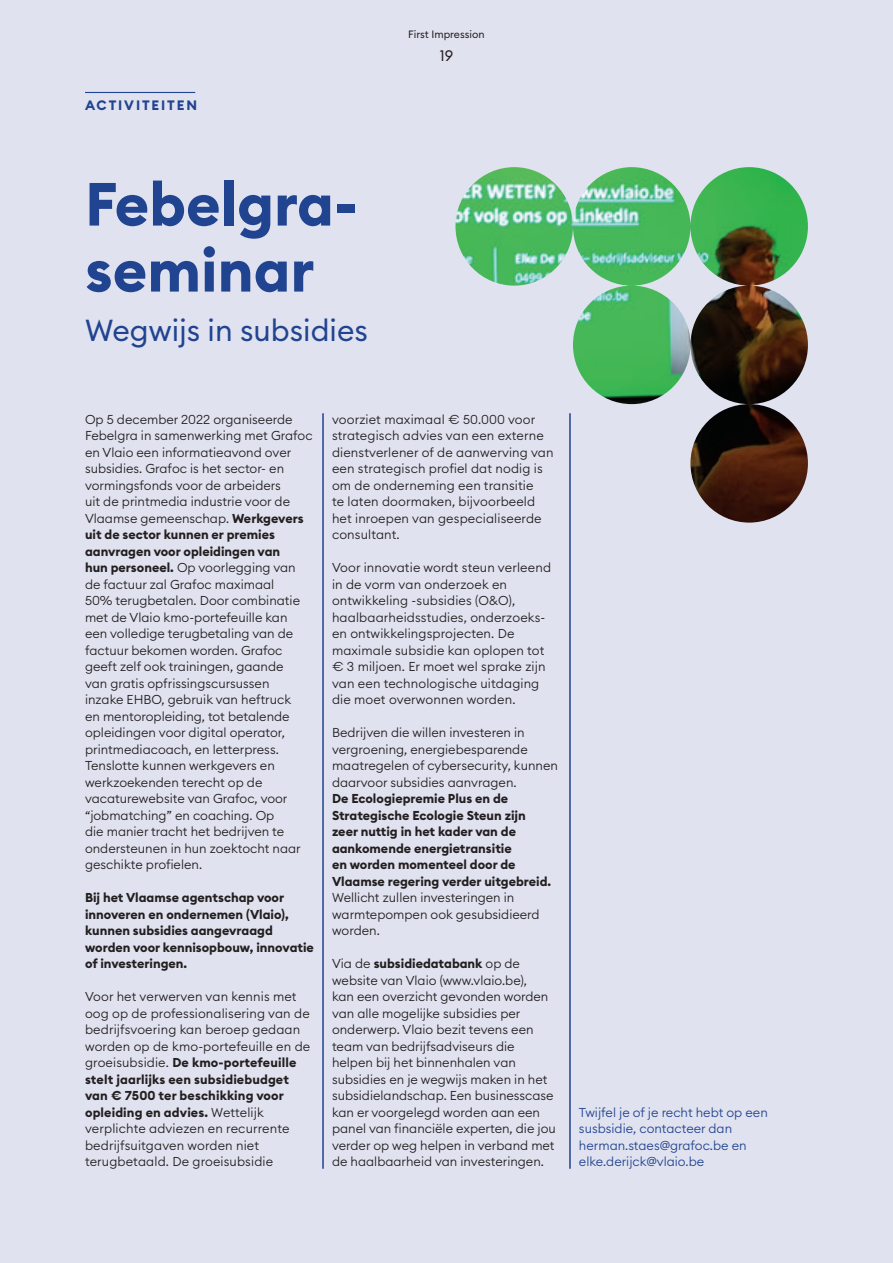
<style>
.page{position:relative;width:893px;height:1263px;background:#e0e2ef}
.page>*{position:absolute;margin:0;border:0;box-sizing:border-box;transform-origin:0 0}
.t1{font:700 60px/66px "Euclid Circular B";color:#214491}
.t2{font:30px "Euclid Circular B";color:#214491}
.t3{font:15px "Euclid Circular B";color:#231f20}
.t4{font:700 13.5px "Euclid Circular B";letter-spacing:.14em;color:#214491}
.t5{font:300 12.75px/16.5px "Euclid Circular B";color:#231f20}
.t6{font:700 12.75px/16.5px "Euclid Circular B";color:#231f20}
.t7{font:300 12.75px/16.5px "Euclid Circular B";color:#214491}
.t8{font:10.5px "Euclid Circular B";color:#231f20}
.s1{font-weight:700}
</style>
<div class="page">
<hr style="left:85px;top:92px;width:110px;height:1px;background:#214491">
<hr style="left:323px;top:413px;width:1px;height:756px;background:#214491">
<hr style="left:570px;top:413px;width:1px;height:756px;background:#214491">
<img style="left:455px;top:167px;width:353px;height:356px">
<p class="t4" style="left:85px;top:97px;width:114px">ACTIVITEITEN</p>
<p class="t8" style="left:408px;top:28px;width:78px">First Impression</p>
<p class="t3" style="left:440px;top:46px;width:15px">19</p>
<h1 class="t1" style="left:85px;top:172px;width:275px">Febelgra&shy;seminar</h1>
<h2 class="t2" style="left:85px;top:311px;width:284px">Wegwijs in subsidies</h2>
<p class="t5" style="left:85px;top:411px;width:229px">Op 5 december 2022 organiseerde Febelgra in samenwerking met Grafoc en Vlaio een informatieavond over subsidies. Grafoc is het sector- en vormingsfonds voor de arbeiders<br>uit de printmedia industrie voor de Vlaamse gemeenschap. <span class="s1">Werkgevers uit de sector kunnen er premies aanvragen voor opleidingen van<br>hun personeel.</span> Op voorlegging van de factuur zal Grafoc maximaal<br>50% terugbetalen. Door combinatie met de Vlaio kmo-portefeuille kan een volledige terugbetaling van de factuur bekomen worden. Grafoc geeft zelf ook trainingen, gaande<br>van gratis opfrissingscursussen<br>inzake EHBO, gebruik van heftruck<br>en mentoropleiding, tot betalende opleidingen voor digital operator, printmediacoach, en letterpress.<br>Tenslotte kunnen werkgevers en werkzoekenden terecht op de vacaturewebsite van Grafoc, voor “jobmatching” en coaching. Op<br>die manier tracht het bedrijven te ondersteunen in hun zoektocht naar geschikte profielen.</p>
<p class="t6" style="left:85px;top:889px;width:230px">Bij het Vlaamse agentschap voor innoveren en ondernemen (Vlaio), kunnen subsidies aangevraagd worden voor kennisopbouw, innovatie of investeringen.</p>
<p class="t5" style="left:85px;top:988px;width:227px">Voor het verwerven van kennis met oog op de professionalisering van de bedrijfsvoering kan beroep gedaan worden op de kmo-portefeuille en de groeisubsidie. <span class="s1">De kmo-portefeuille stelt jaarlijks een subsidiebudget van € 7500 ter beschikking voor opleiding en advies.</span> Wettelijk verplichte adviezen en recurrente bedrijfsuitgaven worden niet terugbetaald. De groeisubsidie</p>
<p class="t5" style="left:332px;top:410px;width:223px">voorziet maximaal € 50.000 voor strategisch advies van een externe dienstverlener of de aanwerving van een strategisch profiel dat nodig is om de onderneming een transitie<br>te laten doormaken, bijvoorbeeld het inroepen van gespecialiseerde consultant.</p>
<p class="t5" style="left:332px;top:559px;width:221px">Voor innovatie wordt steun verleend in de vorm van onderzoek en ontwikkeling -subsidies (O&amp;O), haalbaarheidsstudies, onderzoeks&shy;en ontwikkelingsprojecten. De maximale subsidie kan oplopen tot € 3 miljoen. Er moet wel sprake zijn van een technologische uitdaging die moet overwonnen worden.</p>
<p class="t5" style="left:332px;top:724px;width:227px">Bedrijven die willen investeren in vergroening, energiebesparende maatregelen of cybersecurity, kunnen daarvoor subsidies aanvragen.</p>
<p class="t6" style="left:332px;top:790px;width:221px">De Ecologiepremie Plus en de<br>Strategische Ecologie Steun zijn zeer nuttig in het kader van de aankomende energietransitie<br>en worden momenteel door de<br>Vlaamse regering verder uitgebreid.</p>
<p class="t5" style="left:332px;top:889px;width:209px">Wellicht zullen investeringen in warmtepompen ook gesubsidieerd worden.</p>
<p class="t5" style="left:332px;top:955px;width:225px">Via de <span class="s1">subsidiedatabank</span> op de website van Vlaio (www.vlaio.be),<br>kan een overzicht gevonden worden van alle mogelijke subsidies per onderwerp. Vlaio bezit tevens een team van bedrijfsadviseurs die helpen bij het binnenhalen van subsidies en je wegwijs maken in het subsidielandschap. Een businesscase kan er voorgelegd worden aan een panel van financiële experten, die jou verder op weg helpen in verband met de haalbaarheid van investeringen.</p>
<p class="t7" style="left:579px;top:1103px;width:190px">Twijfel je of je recht hebt op een susbsidie, contacteer dan herman.staes@grafoc.be en elke.derijck@vlaio.be</p>
</div>
